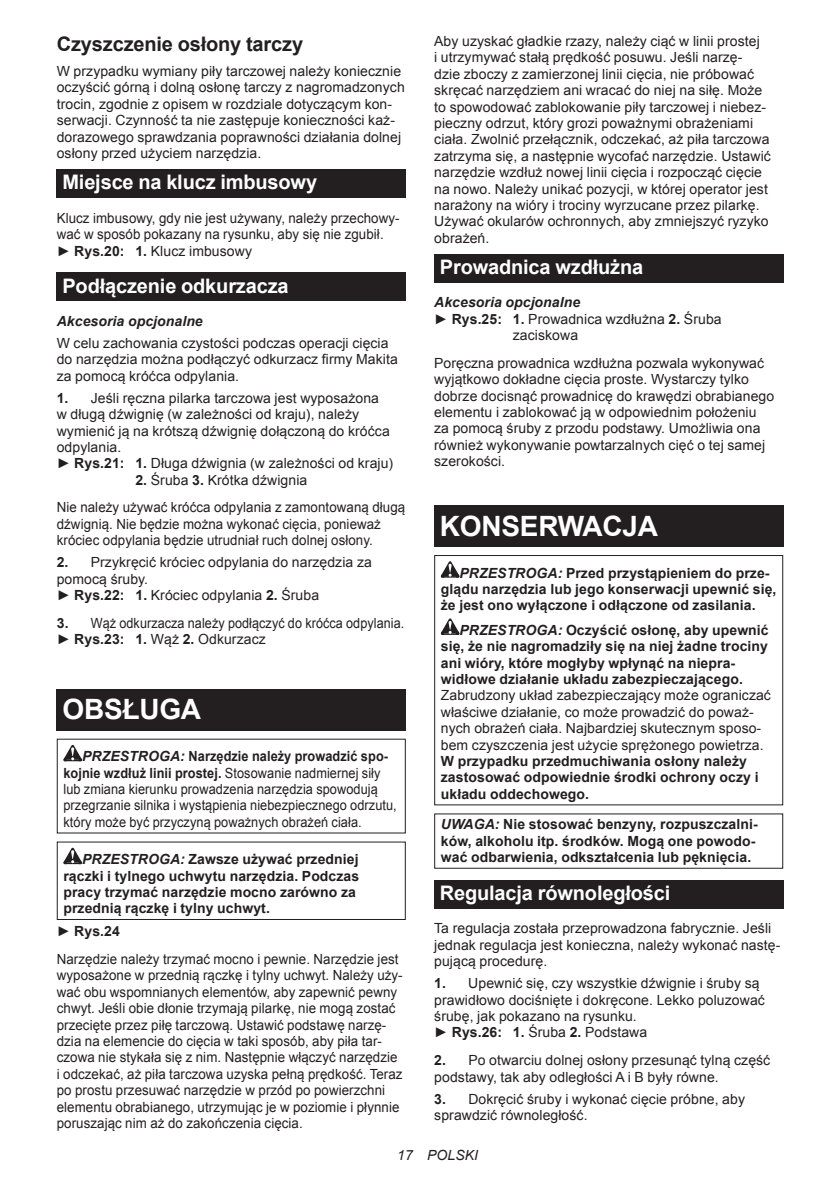
<style>
.page{position:relative;width:840px;height:1191px;background:#fff}
.page>*{position:absolute;margin:0;border:0;box-sizing:border-box;transform-origin:0 0}
.t1{font:700 28px "Arial";letter-spacing:-.01em;color:#fff}
.t2{font:700 20px "Arial";letter-spacing:-.01em;color:#fff}
.t3{font:700 20px "Arial";letter-spacing:-.01em;color:#231f20}
.t4{font:14px/16.4px "Arial";letter-spacing:.005em;color:#231f20}
.t5{font:14px/16.4px "Arial";letter-spacing:.005em;color:#231f20;scale:.95 1}
.t6{font:700 14px/16.4px "Arial";letter-spacing:.005em;color:#231f20}
.t7{font:14px/16.4px "Arial";letter-spacing:.005em;color:#231f20;scale:.91 1}
.t8{font:14px/16.4px "Arial";letter-spacing:.005em;color:#231f20;scale:.9 1}
.t9{font:italic 700 14px "Arial";letter-spacing:.005em;color:#231f20}
.t10{font:italic 14px "Arial";letter-spacing:.005em;color:#231f20}
.s1{font-weight:700}
.s2{font-weight:700;font-style:italic}
.s3{font-style:italic}
</style>
<div class="page">
<div style="left:57px;top:169px;width:348px;height:29px;background:#231f20"></div>
<div style="left:57px;top:272px;width:348px;height:29px;background:#231f20"></div>
<div style="left:57px;top:689px;width:348px;height:41px;background:#231f20"></div>
<svg style="left:63px;top:745px;width:19px;height:16px"></svg>
<svg style="left:63px;top:847px;width:19px;height:17px"></svg>
<div style="left:57px;top:841px;width:348px;height:79px;border:1px solid #231f20"></div>
<div style="left:434px;top:254px;width:348px;height:28px;background:#231f20"></div>
<div style="left:434px;top:506px;width:348px;height:41px;background:#231f20"></div>
<svg style="left:440px;top:561px;width:19px;height:16px"></svg>
<svg style="left:440px;top:618px;width:19px;height:17px"></svg>
<div style="left:434px;top:555px;width:348px;height:250px;border:1px solid #231f20"></div>
<div style="left:434px;top:880px;width:348px;height:28px;background:#231f20"></div>
<h2 class="t3" style="left:57px;top:31px;width:248px">Czyszczenie osłony tarczy</h2>
<p class="t4" style="left:57px;top:63px;width:349px">W przypadku wymiany piły tarczowej należy koniecznie oczyścić górną i dolną osłonę tarczy z nagromadzonych trocin, zgodnie z opisem w rozdziale dotyczącym kon&shy;serwacji. Czynność ta nie zastępuje konieczności każ&shy;dorazowego sprawdzania poprawności działania dolnej osłony przed użyciem narzędzia.</p>
<h2 class="t2" style="left:62px;top:169px;width:256px">Miejsce na klucz imbusowy</h2>
<p class="t5" style="left:57px;top:210px;width:362px">Klucz imbusowy, gdy nie jest używany, należy przechowy&shy;wać w sposób pokazany na rysunku, aby się nie zgubił. ► <span class="s1">Rys.20: 1.</span> Klucz imbusowy</p>
<h2 class="t2" style="left:62px;top:272px;width:228px">Podłączenie odkurzacza</h2>
<p class="t9" style="left:57px;top:312px;width:147px">Akcesoria opcjonalne</p>
<p class="t4" style="left:57px;top:335px;width:342px">W celu zachowania czystości podczas operacji cięcia do narzędzia można podłączyć odkurzacz firmy Makita za pomocą króćca odpylania.</p>
<p class="t4" style="left:57px;top:390px;width:338px"><span class="s1">1.</span> Jeśli ręczna pilarka tarczowa jest wyposażona<br>w długą dźwignię (w zależności od kraju), należy wymienić ją na krótszą dźwignię dołączoną do króćca odpylania.<br>► <span class="s1">Rys.21: 1.</span> Długa dźwignia (w zależności od kraju)</p>
<p class="t4" style="left:57px;top:466px;width:350px;line-height:27.8px;text-indent:79px"><span class="s1">2.</span> Śruba <span class="s1">3.</span> Krótka dźwignia<br>Nie należy używać króćca odpylania z zamontowaną długą</p>
<p class="t5" style="left:57px;top:516px;width:342px">dźwignią. Nie będzie można wykonać cięcia, ponieważ króciec odpylania będzie utrudniał ruch dolnej osłony.</p>
<p class="t4" style="left:57px;top:554px;width:316px"><span class="s1">2.</span> Przykręcić króciec odpylania do narzędzia za pomocą śruby.<br>► <span class="s1">Rys.22: 1.</span> Króciec odpylania <span class="s1">2.</span> Śruba</p>
<p class="t8" style="left:57px;top:615px;width:387px"><span class="s1">3.</span> Wąż odkurzacza należy podłączyć do króćca odpylania. ► <span class="s1">Rys.23: 1.</span> Wąż <span class="s1">2.</span> Odkurzacz</p>
<h1 class="t1" style="left:62px;top:691px;width:140px">OBSŁUGA</h1>
<p class="t7" style="left:63px;top:748px;width:367px;text-indent:19px"><span class="s2">PRZESTROGA:</span> <span class="s1">Narzędzie należy prowadzić spo&shy;kojnie wzdłuż linii prostej.</span> Stosowanie nadmiernej siły lub zmiana kierunku prowadzenia narzędzia spowodują przegrzanie silnika i wystąpienia niebezpiecznego odrzutu, który może być przyczyną poważnych obrażeń ciała.</p>
<p class="t6" style="left:63px;top:851px;width:297px;text-indent:19px"><span class="s3">PRZESTROGA:</span> Zawsze używać przedniej rączki i tylnego uchwytu narzędzia. Podczas pracy trzymać narzędzie mocno zarówno za przednią rączkę i tylny uchwyt.</p>
<p class="t4" style="left:57px;top:917px;width:343px;line-height:27.8px">► <span class="s1">Rys.24<br></span>Narzędzie należy trzymać mocno i pewnie. Narzędzie jest</p>
<p class="t5" style="left:57px;top:967px;width:365px">wyposażone w przednią rączkę i tylny uchwyt. Należy uży&shy;wać obu wspomnianych elementów, aby zapewnić pewny chwyt. Jeśli obie dłonie trzymają pilarkę, nie mogą zostać przecięte przez piłę tarczową. Ustawić podstawę narzę&shy;dzia na elemencie do cięcia w taki sposób, aby piła tar&shy;czowa nie stykała się z nim. Następnie włączyć narzędzie i odczekać, aż piła tarczowa uzyska pełną prędkość. Teraz po prostu przesuwać narzędzie w przód po powierzchni elementu obrabianego, utrzymując je w poziomie i płynnie poruszając nim aż do zakończenia cięcia.</p>
<p class="t4" style="left:434px;top:33px;width:338px">Aby uzyskać gładkie rzazy, należy ciąć w linii prostej<br>i utrzymywać stałą prędkość posuwu. Jeśli narzę&shy;dzie zboczy z zamierzonej linii cięcia, nie próbować skręcać narzędziem ani wracać do niej na siłę. Może to spowodować zablokowanie piły tarczowej i niebez&shy;pieczny odrzut, który grozi poważnymi obrażeniami ciała. Zwolnić przełącznik, odczekać, aż piła tarczowa zatrzyma się, a następnie wycofać narzędzie. Ustawić narzędzie wzdłuż nowej linii cięcia i rozpocząć cięcie na nowo. Należy unikać pozycji, w której operator jest narażony na wióry i trociny wyrzucane przez pilarkę.<br>Używać okularów ochronnych, aby zmniejszyć ryzyko obrażeń.</p>
<h2 class="t2" style="left:439px;top:254px;width:205px">Prowadnica wzdłużna</h2>
<p class="t9" style="left:434px;top:293px;width:147px">Akcesoria opcjonalne</p>
<p class="t4" style="left:434px;top:311px;width:289px">► <span class="s1">Rys.25: 1.</span> Prowadnica wzdłużna <span class="s1">2.</span> Śruba</p>
<p class="t4" style="left:512px;top:327px;width:67px">zaciskowa</p>
<p class="t4" style="left:434px;top:355px;width:341px">Poręczna prowadnica wzdłużna pozwala wykonywać wyjątkowo dokładne cięcia proste. Wystarczy tylko dobrze docisnąć prowadnicę do krawędzi obrabianego elementu i zablokować ją w odpowiednim położeniu za pomocą śruby z przodu podstawy. Umożliwia ona również wykonywanie powtarzalnych cięć o tej samej szerokości.</p>
<h1 class="t1" style="left:439px;top:507px;width:220px">KONSERWACJA</h1>
<p class="t6" style="left:440px;top:565px;width:337px;text-indent:19px"><span class="s3">PRZESTROGA:</span> Przed przystąpieniem do prze&shy;glądu narzędzia lub jego konserwacji upewnić się, że jest ono wyłączone i odłączone od zasilania.</p>
<p class="t6" style="left:440px;top:622px;width:329px;text-indent:19px"><span class="s3">PRZESTROGA:</span> Oczyścić osłonę, aby upewnić się, że nie nagromadziły się na niej żadne trociny ani wióry, które mogłyby wpłynąć na niepra&shy;widłowe działanie układu zabezpieczającego.</p>
<p class="t4" style="left:440px;top:687px;width:331px">Zabrudzony układ zabezpieczający może ograniczać właściwe działanie, co może prowadzić do poważ&shy;nych obrażeń ciała. Najbardziej skutecznym sposo&shy;bem czyszczenia jest użycie sprężonego powietrza.</p>
<p class="t6" style="left:440px;top:753px;width:319px">W przypadku przedmuchiwania osłony należy zastosować odpowiednie środki ochrony oczy i układu oddechowego.</p>
<p class="t6" style="left:440px;top:816px;width:318px"><span class="s3">UWAGA:</span> Nie stosować benzyny, rozpuszczalni&shy;ków, alkoholu itp. środków. Mogą one powodo&shy;wać odbarwienia, odkształcenia lub pęknięcia.</p>
<h2 class="t2" style="left:439px;top:879px;width:232px">Regulacja równoległości</h2>
<p class="t4" style="left:434px;top:920px;width:347px">Ta regulacja została przeprowadzona fabrycznie. Jeśli jednak regulacja jest konieczna, należy wykonać nastę&shy;pującą procedurę.</p>
<p class="t4" style="left:434px;top:975px;width:332px"><span class="s1">1.</span> Upewnić się, czy wszystkie dźwignie i śruby są prawidłowo dociśnięte i dokręcone. Lekko poluzować śrubę, jak pokazano na rysunku.<br>► <span class="s1">Rys.26: 1.</span> Śruba <span class="s1">2.</span> Podstawa</p>
<p class="t4" style="left:434px;top:1052px;width:337px"><span class="s1">2.</span> Po otwarciu dolnej osłony przesunąć tylną część podstawy, tak aby odległości A i B były równe.</p>
<p class="t4" style="left:434px;top:1090px;width:312px"><span class="s1">3.</span> Dokręcić śruby i wykonać cięcie próbne, aby sprawdzić równoległość.</p>
<p class="t10" style="left:397px;top:1146px;width:82px">17 POLSKI</p>
</div>
